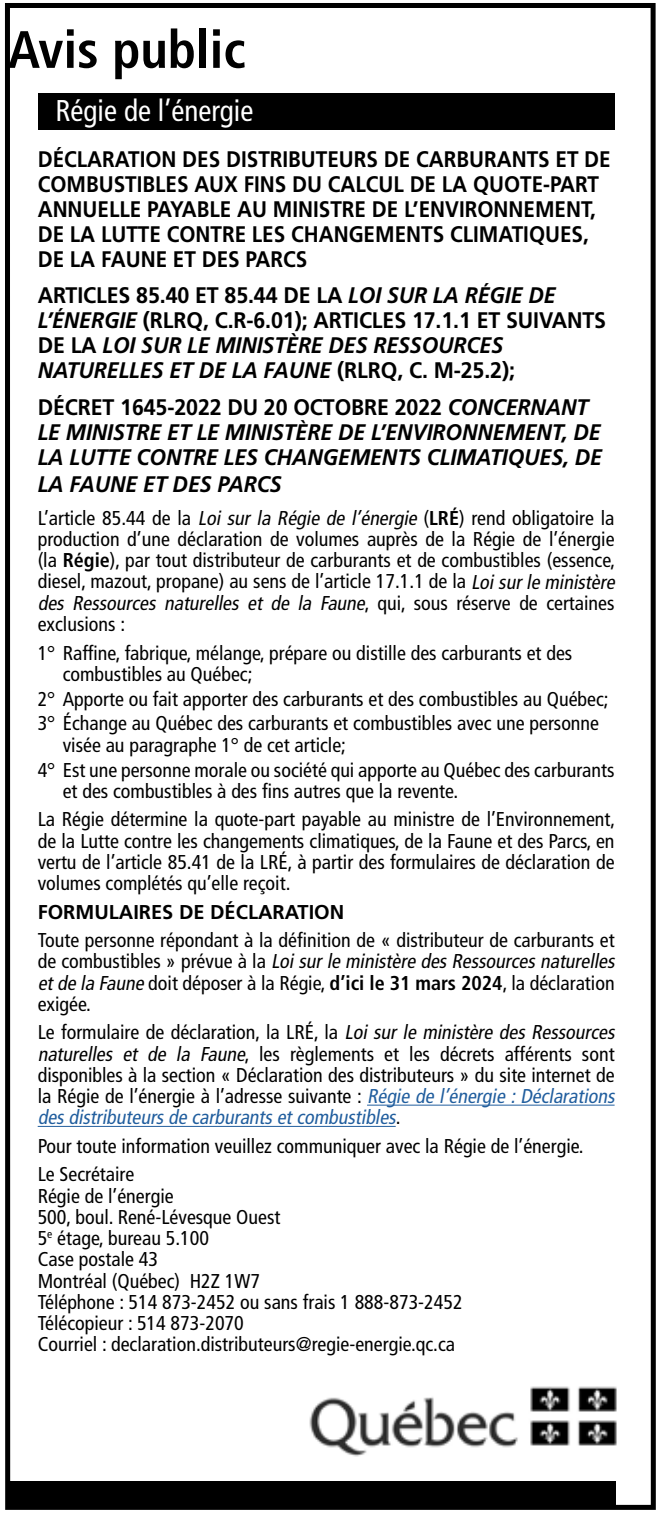
<style>
.page{position:relative;width:662px;height:1513px;background:#fff}
.page>*{position:absolute;margin:0;border:0;box-sizing:border-box;transform-origin:0 0}
.t1{font:700 condensed 52.5px "Frutiger LT Std";color:#000}
.t2{font:condensed 30px "Frutiger LT Std";color:#fff}
.t3{font:700 22.5px/25px "Frutiger LT Std";color:#000;scale:.92 1}
.t4{font:700 22.5px/25px "Frutiger LT Std";color:#000;scale:.95 1}
.t5{font:italic 700 22.5px/25px "Frutiger LT Std";letter-spacing:-.005em;color:#000;scale:.95 1}
.t6{font:condensed 20px/21.2px "Frutiger LT Std";color:#000}
.t7{font:700 20px "Frutiger LT Std";color:#000}
.s1{font-style:italic}
.s2{font-style:normal}
.s3{font-weight:700}
.s4{font-style:italic;color:#215e9e}
</style>
<div class="page">
<img style="left:309px;top:1386px;width:308px;height:71px">
<div style="left:7px;top:1481px;width:608px;height:25px;background:#000"></div>
<hr style="left:367px;top:1104px;width:247px;height:1px;background:#215e9e">
<hr style="left:38px;top:1125px;width:357px;height:1px;background:#215e9e">
<div style="left:5px;top:3px;width:650px;height:1506px;border:5px solid #000"></div>
<div style="left:38px;top:93px;width:576px;height:37px;background:#000"></div>
<h1 class="t1" style="left:8px;top:18px;width:239px">Avis public</h1>
<h2 class="t2" style="left:55px;top:93px;width:199px">Régie de l’énergie</h2>
<p class="t3" style="left:38px;top:147px;width:624px">DÉCLARATION DES DISTRIBUTEURS DE CARBURANTS ET DE COMBUSTIBLES AUX FINS DU CALCUL DE LA QUOTE-PART ANNUELLE PAYABLE AU MINISTRE DE L’ENVIRONNEMENT, DE LA LUTTE CONTRE LES CHANGEMENTS CLIMATIQUES, DE LA FAUNE ET DES PARCS</p>
<p class="t4" style="left:38px;top:283px;width:599px">ARTICLES 85.40 ET 85.44 DE LA <span class="s1">LOI SUR LA RÉGIE DE L’ÉNERGIE</span> (RLRQ, C.R-6.01); ARTICLES 17.1.1 ET SUIVANTS DE LA <span class="s1">LOI SUR LE MINISTÈRE DES RESSOURCES NATURELLES ET DE LA FAUNE</span> (RLRQ, C. M-25.2);</p>
<p class="t5" style="left:38px;top:394px;width:595px"><span class="s2">DÉCRET 1645-2022 DU 20 OCTOBRE 2022</span> CONCERNANT<br>LE MINISTRE ET LE MINISTÈRE DE L’ENVIRONNEMENT, DE<br>LA LUTTE CONTRE LES CHANGEMENTS CLIMATIQUES, DE</p>
<p class="t5" style="left:38px;top:472px;width:258px">LA FAUNE ET DES PARCS</p>
<p class="t6" style="left:38px;top:507px;width:582px">L’article 85.44 de la <span class="s1">Loi sur la Régie de l’énergie</span> (<span class="s3">LRÉ</span>) rend obligatoire la production d’une déclaration de volumes auprès de la Régie de l’énergie (la <span class="s3">Régie</span>), par tout distributeur de carburants et de combustibles (essence, diesel, mazout, propane) au sens de l’article 17.1.1 de la <span class="s1">Loisurle ministère des Ressources naturelles et de la Faune</span>, q u i , s o u s ré s e rve d e c e rta i n e s exclusions :</p>
<p class="t6" style="left:63px;top:642px;width:510px;text-indent:-25px">1° Raffine, fabrique, mélange, prépare ou distille des carburants et des combustibles au Québec;</p>
<p class="t6" style="left:38px;top:686px;width:572px;line-height:24.8px">2° Apporte ou fait apporter des carburants et des combustibles au Québec;<br>3° Échange au Québec des carburants et combustibles avec une personne</p>
<p class="t6" style="left:38px;top:732px;width:578px;line-height:24.8px;text-indent:25px">visée au paragraphe 1° de cet article;<br>4° Est une personne morale ou société qui apporte au Québec des carburants</p>
<p class="t6" style="left:38px;top:776px;width:578px;line-height:28.5px;text-indent:25px">et des combustibles à des fins autres que la revente.<br>La Régie détermine la quote-part payable au ministre de l’Environnement,</p>
<p class="t6" style="left:38px;top:830px;width:578px;text-align:justify">de la Lutte contre les changements climatiques, de la Faune et des Parcs, en vertu de l’article 85.41 de la LRÉ, à partir des formulaires de déclaration de volumes complétés qu’elle reçoit.</p>
<p class="t7" style="left:38px;top:899px;width:308px">FORMULAIRES DE DÉCLARATION</p>
<p class="t6" style="left:38px;top:929px;width:582px">Toute personne répondant à la définition de « distributeur de carburants et d e c o m b u s t i b l e s » p r é v u e à l a <span class="s1">Loisurle ministère desRessourcesnaturelles etde la Faune</span> doit déposer à la Régie, <span class="s3">d’ici le 31 mars 2024</span>, la déclaration exigée.</p>
<p class="t6" style="left:38px;top:1021px;width:582px">Le formulaire de déclaration, la LRÉ, la <span class="s1">Loi sur le ministère des Ressources naturelles et de la Faune</span>, les règlements et les décrets afférents sont disponibles à la section « Déclaration des distributeurs » du site internet de la Régie de l’énergie à l’adresse suivante : <span class="s4">Régie de l’énergie :Déclarations desdistributeursde carburantsetcombustibles</span>.</p>
<p class="t6" style="left:38px;top:1131px;width:547px;line-height:28.5px">Pour toute information veuillez communiquer avec la Régie de l’énergie.<br>Le Secrétaire</p>
<p class="t6" style="left:38px;top:1184px;width:426px">Régie de l’énergie<br>500, boul. René-Lévesque Ouest<br>5<sup>e</sup> étage, bureau 5.100<br>Case postale 43<br>Montréal (Québec) H2Z 1W7<br>Téléphone : 514 873-2452 ou sans frais 1 888-873-2452<br>Télécopieur : 514 873-2070<br>Courriel : declaration.distributeurs@regie-energie.qc.ca</p>
</div>
